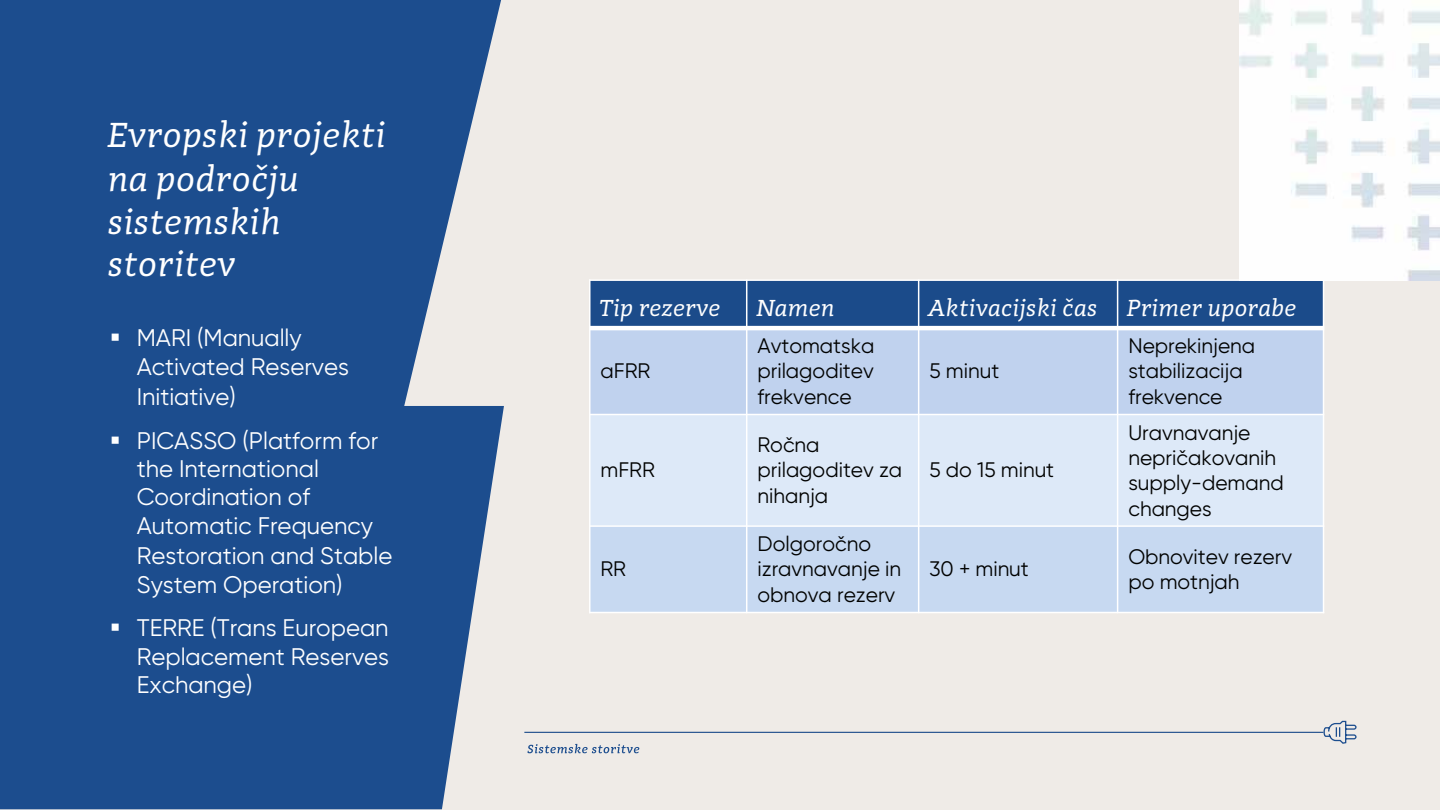
<style>
.page{position:relative;width:1440px;height:810px;background:#efebe7}
.page>*{position:absolute;margin:0;border:0;box-sizing:border-box;transform-origin:0 0}
.t1{font:italic 36px/42.9px "Adagio Slab";color:#fff}
.t2{font:24px/28.8px "Gilroy";color:#fff}
.t3{font:italic 24px "Adagio Slab";color:#fff}
.t4{font:21px/25.3px "Gilroy";color:#000100}
</style>
<div class="page">
<svg style="left:0;top:0;width:504px;height:809px;background:#2c5995"></svg>
<div style="left:590px;top:280px;width:157px;height:48px;background:#1b4b8a"></div>
<div style="left:747px;top:280px;width:172px;height:48px;background:#1b4b8a"></div>
<div style="left:919px;top:280px;width:199px;height:48px;background:#1b4b8a"></div>
<div style="left:1118px;top:280px;width:206px;height:48px;background:#1b4b8a"></div>
<div style="left:590px;top:328px;width:157px;height:87px;background:#c0d2ee"></div>
<div style="left:747px;top:328px;width:172px;height:87px;background:#c0d2ee"></div>
<div style="left:919px;top:328px;width:199px;height:87px;background:#c0d2ee"></div>
<div style="left:1118px;top:328px;width:206px;height:87px;background:#c0d2ee"></div>
<div style="left:590px;top:415px;width:157px;height:111px;background:#dde9f8"></div>
<div style="left:747px;top:415px;width:172px;height:111px;background:#dde9f8"></div>
<div style="left:919px;top:415px;width:199px;height:111px;background:#dde9f8"></div>
<div style="left:1118px;top:415px;width:206px;height:111px;background:#dde9f8"></div>
<div style="left:590px;top:526px;width:157px;height:87px;background:#c7d9f1"></div>
<div style="left:747px;top:526px;width:172px;height:87px;background:#c7d9f1"></div>
<div style="left:919px;top:526px;width:199px;height:87px;background:#c7d9f1"></div>
<div style="left:1118px;top:526px;width:206px;height:87px;background:#c7d9f1"></div>
<hr style="left:746px;top:279px;width:1px;height:334px;background:#fff">
<hr style="left:918px;top:279px;width:1px;height:334px;background:#fff">
<hr style="left:1117px;top:279px;width:1px;height:334px;background:#fff">
<hr style="left:589px;top:326px;width:735px;height:4px;background:#fff">
<hr style="left:589px;top:414px;width:735px;height:1px;background:#fff">
<hr style="left:589px;top:525px;width:735px;height:2px;background:#fff">
<hr style="left:589px;top:279px;width:2px;height:334px;background:#fff">
<hr style="left:1323px;top:279px;width:1px;height:334px;background:#fff">
<hr style="left:589px;top:279px;width:735px;height:2px;background:#fff">
<hr style="left:589px;top:612px;width:735px;height:1px;background:#fff">
<img style="left:1240px;top:0;width:200px;height:280px">
<hr style="left:524px;top:732px;width:800px;height:1px;background:#1b4b8a">
<svg style="left:1324px;top:721px;width:33px;height:23px"></svg>
<svg style="left:527px;top:744px;width:112px;height:9px"></svg>
<svg style="left:112px;top:334px;width:7px;height:7px"></svg>
<svg style="left:112px;top:436px;width:7px;height:7px"></svg>
<svg style="left:112px;top:623px;width:7px;height:8px"></svg>
<h1 class="t1" style="left:110px;top:114px;width:280px">Evropski projekti na področju sistemskih storitev</h1>
<p class="t2" style="left:137px;top:323px;width:214px;line-height:29.4px">MARI (Manually<br>Activated Reserves<br>Initiative)</p>
<p class="t2" style="left:137px;top:426px;width:257px">PICASSO (Platform for the International<br>Coordination of<br>Automatic Frequency<br>Restoration and Stable<br>System Operation)</p>
<p class="t2" style="left:137px;top:613px;width:254px;text-align:justify">TERRE (Trans European Replacement Reserves Exchange)</p>
<p class="t3" style="left:601px;top:293px;width:123px">Tip rezerve</p>
<p class="t3" style="left:758px;top:293px;width:80px">Namen</p>
<p class="t3" style="left:929px;top:293px;width:370px">Aktivacijski čas Primer uporabe</p>
<p class="t4" style="left:601px;top:358px;width:51px">aFRR</p>
<p class="t4" style="left:758px;top:333px;width:118px;text-align:justify">Avtomatska prilagoditev frekvence</p>
<p class="t4" style="left:929px;top:358px;width:71px">5 minut</p>
<p class="t4" style="left:1128px;top:333px;width:128px">Neprekinjena stabilizacija frekvence</p>
<p class="t4" style="left:601px;top:457px;width:56px">mFRR</p>
<p class="t4" style="left:758px;top:432px;width:146px">Ročna prilagoditev za nihanja</p>
<p class="t4" style="left:929px;top:457px;width:126px">5 do 15 minut</p>
<p class="t4" style="left:1128px;top:419px;width:157px">Uravnavanje nepričakovanih supply-demand changes</p>
<p class="t4" style="left:601px;top:556px;width:27px">RR</p>
<p class="t4" style="left:757px;top:531px;width:145px">Dolgoročno izravnavanje in obnova rezerv</p>
<p class="t4" style="left:929px;top:556px;width:101px">30 + minut</p>
<p class="t4" style="left:1128px;top:544px;width:165px">Obnovitev rezerv po motnjah</p>
</div>
